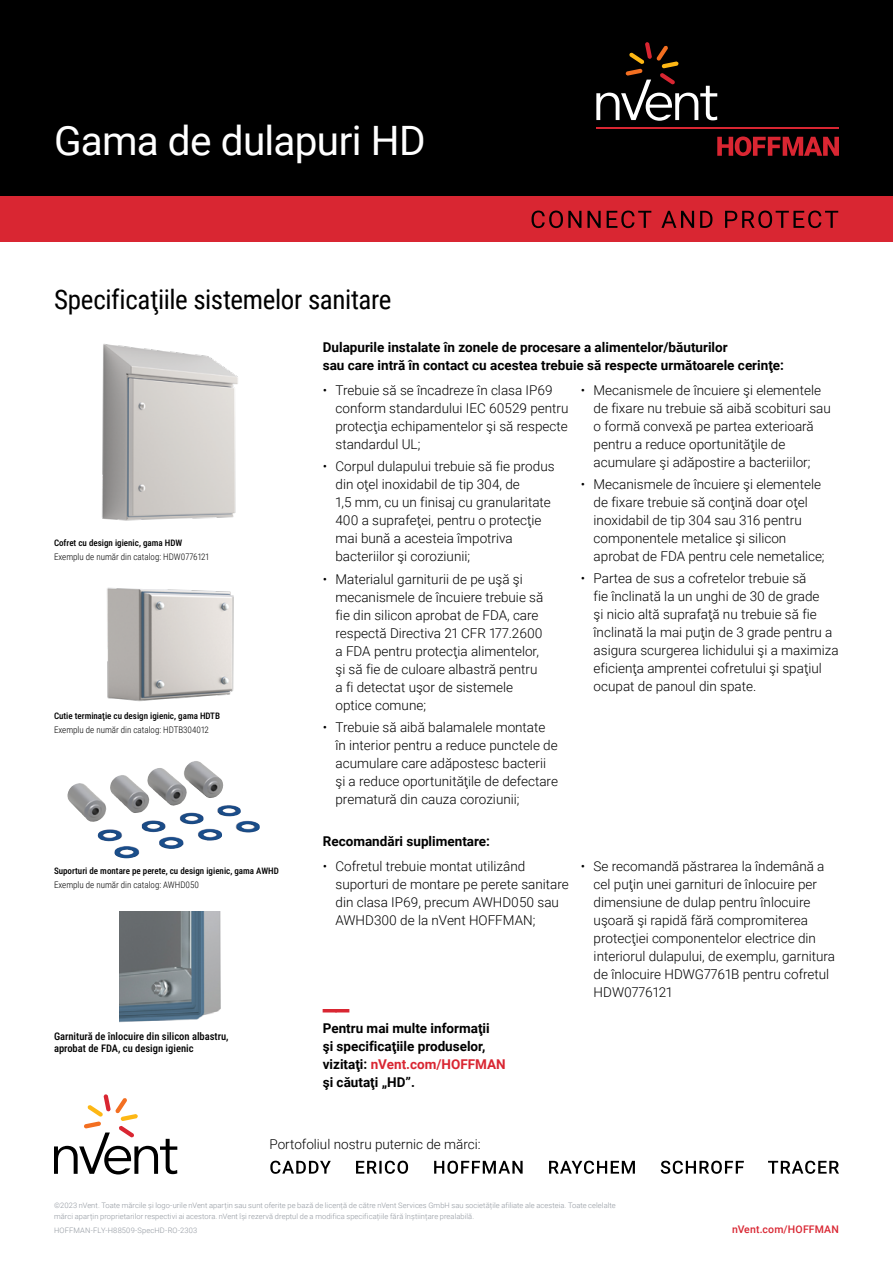
<style>
.page{position:relative;width:893px;height:1263px;background:#fff}
.page>*{position:absolute;margin:0;border:0;box-sizing:border-box;transform-origin:0 0}
.t1{font:40.5px "Roboto";letter-spacing:-.015em;color:#fff}
.t2{font:700 31.5px "Roboto";color:#d92632}
.t3{font:27px "Roboto Condensed";letter-spacing:-.015em;color:#000}
.t4{font:300 13.5px/18px "Roboto";color:#000}
.t5{font:700 13.5px/18px "Roboto";color:#000}
.t6{font:500 10.5px/12px "Roboto Condensed";color:#000}
.t7{font:500 10.5px "Roboto";letter-spacing:.015em;color:#d92632}
.t8{font:500 9px "Roboto Condensed";color:#000}
.t9{font:300 9px "Roboto Condensed";color:#000}
.t10{font:300 7.5px/10.5px "Roboto";letter-spacing:.01em;color:#90969e}
.s1{color:#d92632}
</style>
<div class="page">
<svg style="left:270px;top:1161px;width:569px;height:13px"></svg>
<svg style="left:54px;top:1094px;width:123px;height:80px"></svg>
<div style="left:0;top:0;width:893px;height:196px;background:#000"></div>
<div style="left:0;top:196px;width:893px;height:45px;background:#d92632"></div>
<svg style="left:532px;top:211px;width:306px;height:17px"></svg>
<svg style="left:717px;top:136px;width:122px;height:20px"></svg>
<hr style="left:596px;top:128px;width:243px;height:1px;background:#d92632">
<svg style="left:596px;top:42px;width:121px;height:79px"></svg>
<img style="left:102px;top:344px;width:136px;height:177px">
<img style="left:107px;top:587px;width:126px;height:114px">
<img style="left:154px;top:761px;width:70px;height:37px">
<img style="left:119px;top:912px;width:102px;height:110px">
<h1 class="t1" style="left:54px;top:112px;width:373px">Gama de dulapuri HD</h1>
<h3 class="t3" style="left:54px;top:281px;width:339px">Specificaţiile sistemelor sanitare</h3>
<p class="t8" style="left:54px;top:536px;width:130px">Cofret cu design igienic, gama HDW</p>
<p class="t9" style="left:54px;top:550px;width:157px">Exemplu de număr din catalog: HDW0776121</p>
<p class="t8" style="left:54px;top:710px;width:168px">Cutie terminaţie cu design igienic, gama HDTB</p>
<p class="t9" style="left:54px;top:724px;width:156px">Exemplu de număr din catalog: HDTB304012</p>
<p class="t8" style="left:54px;top:864px;width:226px">Suporturi de montare pe perete, cu design igienic, gama AWHD</p>
<p class="t9" style="left:54px;top:879px;width:146px">Exemplu de număr din catalog: AWHD050</p>
<p class="t6" style="left:54px;top:1030px;width:176px">Garnitură de înlocuire din silicon albastru, aprobat de FDA, cu design igienic</p>
<p class="t5" style="left:323px;top:338px;width:463px">Dulapurile instalate în zonele de procesare a alimentelor/băuturilor<br>sau care intră în contact cu acestea trebuie să respecte următoarele cerinţe:</p>
<p class="t4" style="left:335px;top:381px;width:235px;text-indent:-13px">• Trebuie să se încadreze în clasa IP69 conform standardului IEC 60529 pentru protecţia echipamentelor şi să respecte standardul UL;</p>
<p class="t4" style="left:335px;top:457px;width:221px;text-indent:-13px">• Corpul dulapului trebuie să fie produs din oţel inoxidabil de tip 304, de<br>1,5 mm, cu un finisaj cu granularitate 400 a suprafeţei, pentru o protecţie mai bună a acesteia împotriva bacteriilor şi coroziunii;</p>
<p class="t4" style="left:335px;top:569px;width:209px;text-indent:-13px">• Materialul garniturii de pe uşă şi mecanismele de încuiere trebuie să fie din silicon aprobat de FDA, care respectă Directiva 21 CFR 177.2600 a FDA pentru protecţia alimentelor, şi să fie de culoare albastră pentru a fi detectat uşor de sistemele optice comune;</p>
<p class="t4" style="left:335px;top:717px;width:224px;text-indent:-13px">• Trebuie să aibă balamalele montate în interior pentru a reduce punctele de acumulare care adăpostesc bacterii şi a reduce oportunităţile de defectare prematură din cauza coroziunii;</p>
<p class="t4" style="left:594px;top:381px;width:239px;text-indent:-13px">• Mecanismele de încuiere şi elementele de fixare nu trebuie să aibă scobituri sau o formă convexă pe partea exterioară pentru a reduce oportunităţile de acumulare şi adăpostire a bacteriilor;</p>
<p class="t4" style="left:594px;top:475px;width:232px;text-indent:-13px">• Mecanismele de încuiere şi elementele de fixare trebuie să conţină doar oţel inoxidabil de tip 304 sau 316 pentru componentele metalice şi silicon aprobat de FDA pentru cele nemetalice;</p>
<p class="t4" style="left:594px;top:569px;width:247px;text-indent:-13px">• Partea de sus a cofretelor trebuie să<br>fie înclinată la un unghi de 30 de grade<br>şi nicio altă suprafaţă nu trebuie să fie înclinată la mai puţin de 3 grade pentru a asigura scurgerea lichidului şi a maximiza eficienţa amprentei cofretului şi spaţiul ocupat de panoul din spate.</p>
<p class="t5" style="left:323px;top:832px;width:169px">Recomandări suplimentare:</p>
<p class="t4" style="left:335px;top:857px;width:235px;text-indent:-13px">• Cofretul trebuie montat utilizând suporturi de montare pe perete sanitare din clasa IP69, precum AWHD050 sau AWHD300 de la nVent HOFFMAN;</p>
<p class="t4" style="left:594px;top:857px;width:243px;text-indent:-13px">• Se recomandă păstrarea la îndemână a cel puţin unei garnituri de înlocuire per dimensiune de dulap pentru înlocuire uşoară şi rapidă fără compromiterea protecţiei componentelor electrice din interiorul dulapului, de exemplu, garnitura de înlocuire HDWG7761B pentru cofretul HDW0776121</p>
<h2 class="t2" style="left:323px;top:976px;width:28px">__</h2>
<p class="t5" style="left:323px;top:1019px;width:185px">Pentru mai multe informaţii<br>şi specificaţiile produselor, vizitaţi: <span class="s1">nVent.com/HOFFMAN </span>şi căutaţi „HD”.</p>
<p class="t4" style="left:269px;top:1135px;width:213px">Portofoliul nostru puternic de mărci:</p>
<p class="t10" style="left:54px;top:1200px;width:563px">©2023 nVent. Toate mărcile și logo-urile nVent aparțin sau sunt oferite pe bază de licență de către nVent Services GmbH sau societățile afiliate ale acesteia. Toate celelalte mărci aparțin proprietarilor respectivi ai acestora. nVent își rezervă dreptul de a modifica specificațiile fără înștiințare prealabilă.</p>
<p class="t10" style="left:54px;top:1225px;width:145px">HOFFMAN-FLY-H88509-SpecHD-RO-2303</p>
<p class="t7" style="left:732px;top:1222px;width:108px">nVent.com/HOFFMAN</p>
</div>
